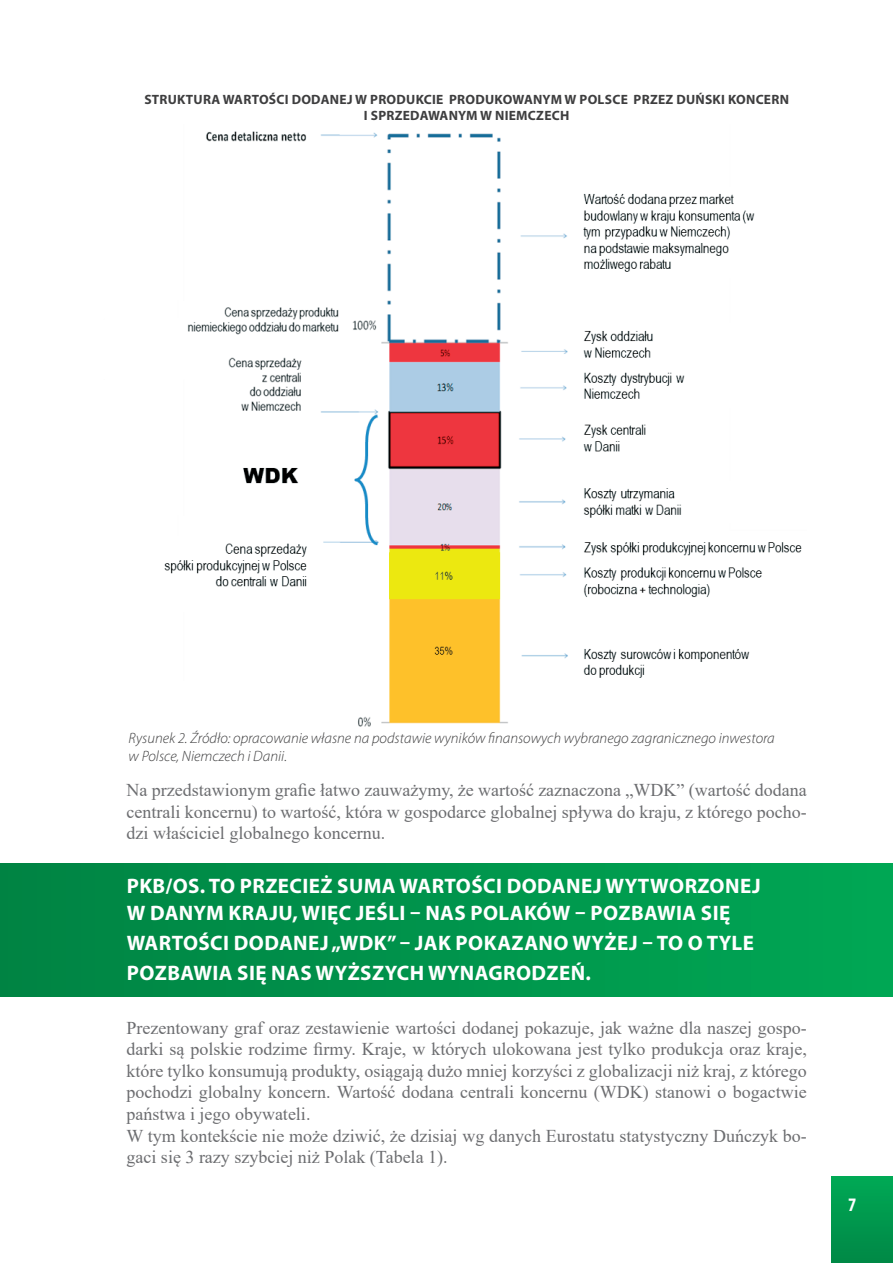
<style>
.page{position:relative;width:893px;height:1263px;background:#fff}
.page>*{position:absolute;margin:0;border:0;box-sizing:border-box;transform-origin:0 0}
.t1{font:700 21px/27.2px "Myriad Pro";letter-spacing:.02em;color:#fff}
.t2{font:700 condensed 19.05px "Myriad Pro";color:#fff}
.t3{font:18px/21.6px "Times New Roman";color:#6c6d70;text-align:justify}
.t4{font:italic 300 15px/18px "Myriad Pro";color:#3e3e3f}
.t5{font:700 13.5px/16.5px "Myriad Pro";letter-spacing:.02em;color:#3e3e3f;text-align:center}
</style>
<div class="page">
<div style="left:831px;top:1177px;width:62px;height:86px;background:linear-gradient(to bottom,#00a955,#008846)"></div>
<img style="left:164px;top:131px;width:638px;height:596px">
<div style="left:0;top:863px;width:893px;height:133px;background:linear-gradient(to right,#008343,#00a754)"></div>
<p class="t5" style="left:144px;top:90px;width:646px">STRUKTURA WARTOŚCI DODANEJ W PRODUKCIE PRODUKOWANYM W POLSCE PRZEZ DUŃSKI KONCERN<br>I SPRZEDAWANYM W NIEMCZECH</p>
<p class="t4" style="left:129px;top:729px;width:648px">Rysunek 2. Źródło: opracowanie własne na podstawie wyników finansowych wybranego zagranicznego inwestora w Polsce, Niemczech i Danii.</p>
<p class="t3" style="left:126px;top:779px;width:682px">Na przedstawionym grafie łatwo zauważymy, że wartość zaznaczona „WDK” (wartość dodana centrali koncernu) to wartość, która w gospodarce globalnej spływa do kraju, z którego pocho&shy;dzi właściciel globalnego koncernu.</p>
<p class="t1" style="left:127px;top:872px;width:635px">PKB/OS. TO PRZECIEŻ SUMA WARTOŚCI DODANEJ WYTWORZONEJ<br>W DANYM KRAJU, WIĘC JEŚLI – NAS POLAKÓW – POZBAWIA SIĘ</p>
<p class="t1" style="left:127px;top:928px;width:629px;line-height:30px">WARTOŚCI DODANEJ „WDK” – JAK POKAZANO WYŻEJ – TO O TYLE<br>POZBAWIA SIĘ NAS WYŻSZYCH WYNAGRODZEŃ.</p>
<p class="t3" style="left:126px;top:1016px;width:682px;text-align:left">Prezentowany graf oraz zestawienie wartości dodanej pokazuje, jak ważne dla naszej gospo&shy;darki są polskie rodzime firmy. Kraje, w których ulokowana jest tylko produkcja oraz kraje, które tylko konsumują produkty, osiągają dużo mniej korzyści z globalizacji niż kraj, z którego pochodzi globalny koncern. Wartość dodana centrali koncernu (WDK) stanowi o bogactwie państwa i jego obywateli.<br>W tym kontekście nie może dziwić, że dzisiaj wg danych Eurostatu statystyczny Duńczyk bo&shy;gaci się 3 razy szybciej niż Polak (Tabela 1).</p>
<p class="t2" style="left:848px;top:1192px;width:10px">7</p>
</div>
